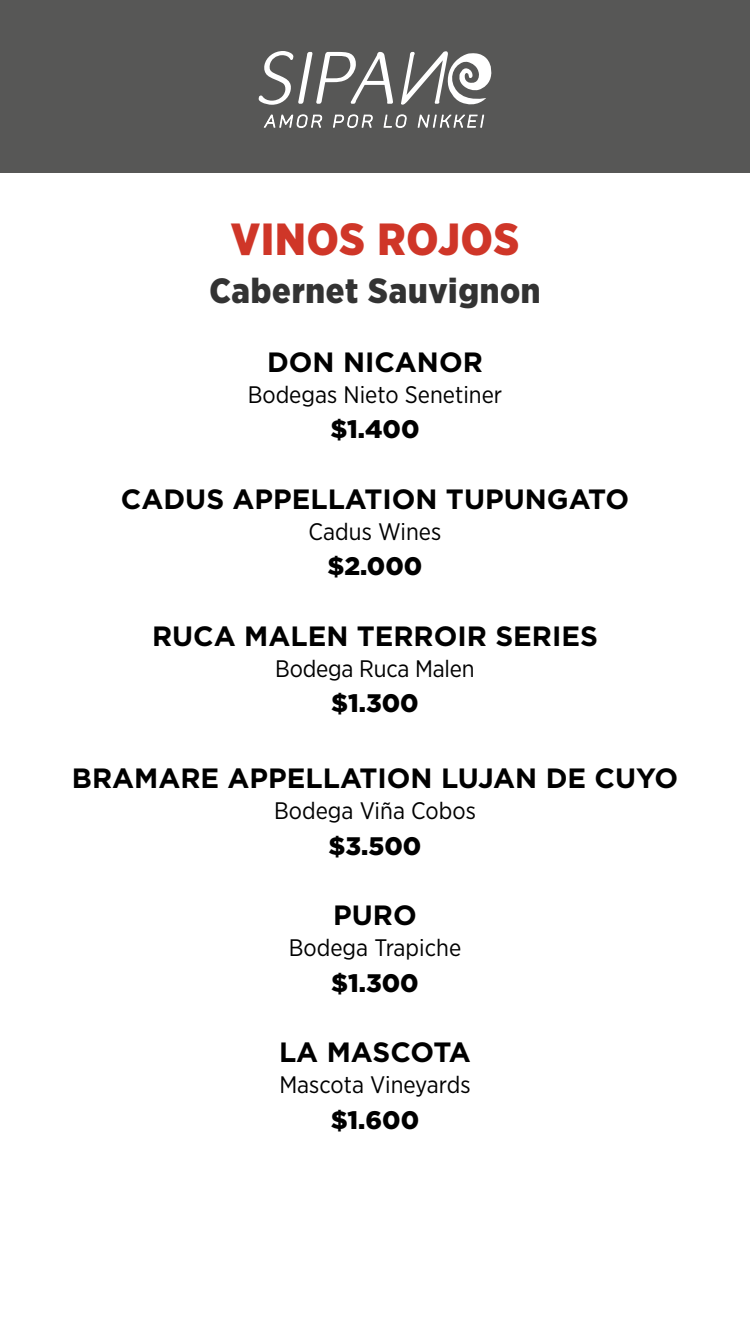
<style>
.page{position:relative;width:750px;height:1334px;background:#fff}
.page>*{position:absolute;margin:0;border:0;box-sizing:border-box;transform-origin:0 0}
.t1{font:900 45px "Gotham Narrow";letter-spacing:.02em;color:#cf3628}
.t2{font:900 35px "Gotham Narrow";letter-spacing:.02em;color:#333}
.t3{font:700 27.9px "Gotham";color:#000}
.t4{font:900 25.3px "Gotham";color:#000}
.t5{font:23.9px "Gotham Narrow";color:#000}
</style>
<div class="page">
<div style="left:0;top:0;width:750px;height:172px;background:#575756"></div>
<svg style="left:258px;top:51px;width:234px;height:77px"></svg>
<h1 class="t1" style="left:231px;top:209px;width:290px">VINOS ROJOS</h1>
<p class="t2" style="left:209px;top:268px;width:333px">Cabernet Sauvignon</p>
<p class="t3" style="left:267px;top:343px;width:217px">DON N ICANOR</p>
<p class="t5" style="left:248px;top:380px;width:256px">Bodegas Nieto Senetiner</p>
<p class="t4" style="left:330px;top:412px;width:91px">$1.400</p>
<p class="t3" style="left:121px;top:480px;width:43px">CADU</p>
<p class="t3" style="left:206px;top:480px;width:123px">S APPELLA</p>
<p class="t3" style="left:364px;top:480px;width:266px">TION TUPUNGATO</p>
<p class="t5" style="left:309px;top:517px;width:134px">Cadus Wines</p>
<p class="t4" style="left:328px;top:549px;width:96px">$2.000</p>
<p class="t3" style="left:152px;top:617px;width:22px">RUCA</p>
<p class="t3" style="left:244px;top:617px;width:22px">MAL</p>
<p class="t3" style="left:308px;top:617px;width:292px">EN TERROIR SERIES</p>
<p class="t5" style="left:275px;top:654px;width:201px">Bodega Ruca Malen</p>
<p class="t4" style="left:331px;top:686px;width:89px">$1.300</p>
<p class="t3" style="left:72px;top:760px;width:253px">BRAMARE APPELLA</p>
<p class="t3" style="left:360px;top:760px;width:320px">TION LUJAN DE CUYO</p>
<p class="t5" style="left:274px;top:796px;width:203px">Bodega Viña Cobos</p>
<p class="t4" style="left:329px;top:828px;width:94px">$3.500</p>
<p class="t3" style="left:333px;top:897px;width:61px">PURO</p>
<p class="t5" style="left:289px;top:933px;width:174px">Bodega Trapiche</p>
<p class="t4" style="left:331px;top:965px;width:89px">$1.300</p>
<p class="t3" style="left:279px;top:1034px;width:192px">LA MASCOTA</p>
<p class="t5" style="left:279px;top:1070px;width:193px">Mascota Vineyards</p>
<p class="t4" style="left:331px;top:1102px;width:90px">$1.600</p>
</div>
